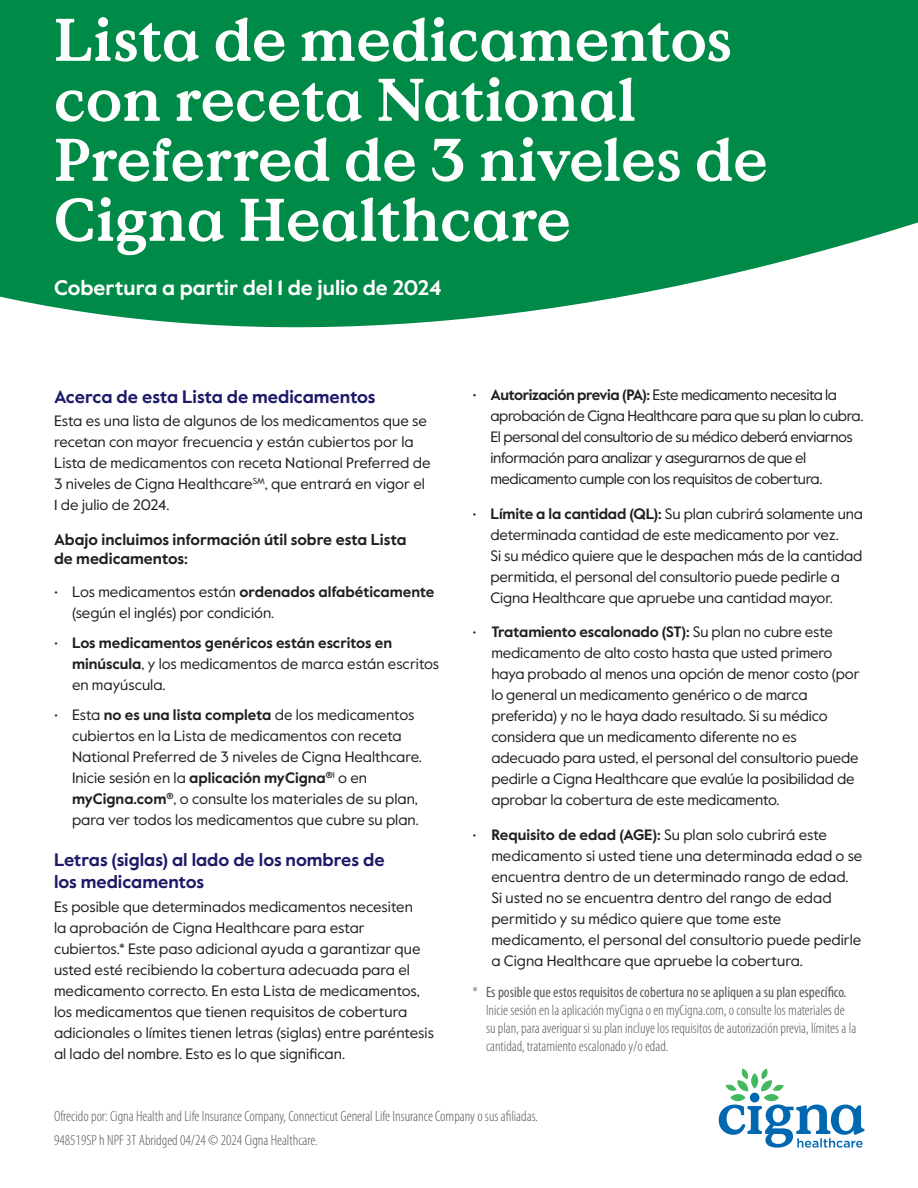
<style>
.page{position:relative;width:918px;height:1188px;background:#fff}
.page>*{position:absolute;margin:0;border:0;box-sizing:border-box;transform-origin:0 0}
.CHC_Headline_bold_40_42{font:700 60px/60px "Value Serif Pro";color:#fff}
.CHC_Subheadline_bold_14_17{font:700 21px "Value Sans Pro";color:#fff}
.t1{font:700 18px/22.5px "Value Sans Pro";color:#1d1a68}
.t2{font:700 15.75px/19.5px "Value Sans Pro";color:#231f20}
.CHC_Bullet_copy_regular_9_5_13{font:15px/21px "Value Sans Pro";letter-spacing:-.01em;color:#231f20}
.NB-Legal_copy_Cat{font:300 condensed 15px/18px "Myriad Pro";color:#57585a}
.CHC_Bullet_copy_regular_9_5_13-2{font:15px/21px "Value Sans Pro";letter-spacing:-.03em;color:#231f20}
.CHC_Legal_copy_Cat{font:300 condensed 15px "Myriad Pro";color:#57585a}
.Legal_copy_Cat{font:300 condensed 15px "Myriad Pro";color:#57585a}
.s1{font-size:14.25px}
.s2{font-weight:700}
.s3{font-weight:400}
</style>
<div class="page">
<svg style="left:0;top:0;width:918px;height:328px;background:#169457"></svg>
<svg style="left:719px;top:1069px;width:146px;height:79px"></svg>
<p class="CHC_Headline_bold_40_42" style="left:54px;top:12px;width:715px">Lista de medicamentos con receta National<br>Preferred de 3 niveles de<br>Cigna Healthcare</p>
<p class="CHC_Subheadline_bold_14_17" style="left:54px;top:275px;width:389px">Cobertura a partir del 1 de julio de 2024</p>
<p class="t1" style="left:54px;top:386px;width:323px">Acerca de esta Lista de medicamentos</p>
<p class="CHC_Bullet_copy_regular_9_5_13" style="left:54px;top:411px;width:378px">Esta es una lista de algunos de los medicamentos que se recetan con mayor frecuencia y están cubiertos por la Lista de medicamentos con receta National Preferred de 3 niveles de Cigna Healthcare<sup>SM</sup>, que entrará en vigor el 1 de julio de 2024.</p>
<p class="t2" style="left:54px;top:530px;width:354px">Abajo incluimos información útil sobre esta Lista de medicamentos:</p>
<p class="CHC_Bullet_copy_regular_9_5_13" style="left:72px;top:582px;width:364px;text-indent:-18px"><span class="s1">•</span> Los medicamentos están <span class="s2">ordenados alfabéticamente </span>(según el inglés) por condición.</p>
<p class="CHC_Bullet_copy_regular_9_5_13" style="left:72px;top:633px;width:369px;text-indent:-18px"><span class="s1">•</span> <span class="s2">Los medicamentos genéricos están escritos en minúscula</span>, y los medicamentos de marca están escritos en mayúscula.</p>
<p class="CHC_Bullet_copy_regular_9_5_13" style="left:72px;top:705px;width:351px;text-indent:-18px"><span class="s1">•</span> Esta <span class="s2">no es una lista completa</span> de los medicamentos cubiertos en la Lista de medicamentos con receta National Preferred de 3 niveles de Cigna Healthcare.<br>Inicie sesión en la <span class="s2">aplicación myCigna</span><sup>®</sup><sup>1</sup> o en <span class="s2">myCigna.com</span><sup>®</sup>, o consulte los materiales de su plan, para ver todos los medicamentos que cubre su plan.</p>
<p class="t1" style="left:54px;top:849px;width:332px">Letras (siglas) al lado de los nombres de los medicamentos</p>
<p class="CHC_Bullet_copy_regular_9_5_13" style="left:54px;top:897px;width:382px">Es posible que determinados medicamentos necesiten<br>la aprobación de Cigna Healthcare para estar cubiertos.* Este paso adicional ayuda a garantizar que usted esté recibiendo la cobertura adecuada para el medicamento correcto. En esta Lista de medicamentos, los medicamentos que tienen requisitos de cobertura adicionales o límites tienen letras (siglas) entre paréntesis al lado del nombre. Esto es lo que significan.</p>
<p class="CHC_Bullet_copy_regular_9_5_13-2" style="left:490px;top:385px;width:374px;text-indent:-18px">• <span class="s2">Autorización previa (PA):</span> Este medicamento necesita la aprobación de Cigna Healthcare para que su plan lo cubra.<br>El personal del consultorio de su médico deberá enviarnos información para analizar y asegurarnos de que el medicamento cumple con los requisitos de cobertura.</p>
<p class="CHC_Bullet_copy_regular_9_5_13" style="left:490px;top:503px;width:374px;text-indent:-18px"><span class="s1">•</span> <span class="s2">Límite a la cantidad (QL):</span> Su plan cubrirá solamente una determinada cantidad de este medicamento por vez.<br>Si su médico quiere que le despachen más de la cantidad permitida, el personal del consultorio puede pedirle a Cigna Healthcare que apruebe una cantidad mayor.</p>
<p class="CHC_Bullet_copy_regular_9_5_13" style="left:491px;top:622px;width:370px;text-indent:-19px"><span class="s1">•</span> <span class="s2">Tratamiento escalonado (ST):</span> Su plan no cubre este medicamento de alto costo hasta que usted primero haya probado al menos una opción de menor costo (por lo general un medicamento genérico o de marca preferida) y no le haya dado resultado. Si su médico considera que un medicamento diferente no es adecuado para usted, el personal del consultorio puede pedirle a Cigna Healthcare que evalúe la posibilidad de aprobar la cobertura de este medicamento.</p>
<p class="CHC_Bullet_copy_regular_9_5_13" style="left:491px;top:824px;width:373px;text-indent:-19px"><span class="s1">•</span> <span class="s2">Requisito de edad (AGE):</span> Su plan solo cubrirá este medicamento si usted tiene una determinada edad o se encuentra dentro de un determinado rango de edad.<br>Si usted no se encuentra dentro del rango de edad permitido y su médico quiere que tome este medicamento, el personal del consultorio puede pedirle a Cigna Healthcare que apruebe la cobertura.</p>
<p class="NB-Legal_copy_Cat" style="left:486px;top:983px;width:372px;text-indent:-14px">* <span class="s3">Es posible que estos requisitos de cobertura no se apliquen a su plan específico.<br></span>Inicie sesión en la aplicación myCigna o en myCigna.com, o consulte los materiales de su plan, para averiguar si su plan incluye los requisitos de autorización previa, límites a la cantidad, tratamiento escalonado y/o edad.</p>
<p class="CHC_Legal_copy_Cat" style="left:54px;top:1108px;width:486px">Ofrecido por: Cigna Health and Life Insurance Company, Connecticut General Life Insurance Company o sus afiliadas.</p>
<p class="Legal_copy_Cat" style="left:54px;top:1131px;width:265px">948519SP h NPF 3T Abridged 04/24 © 2024 Cigna Healthcare.</p>
</div>
